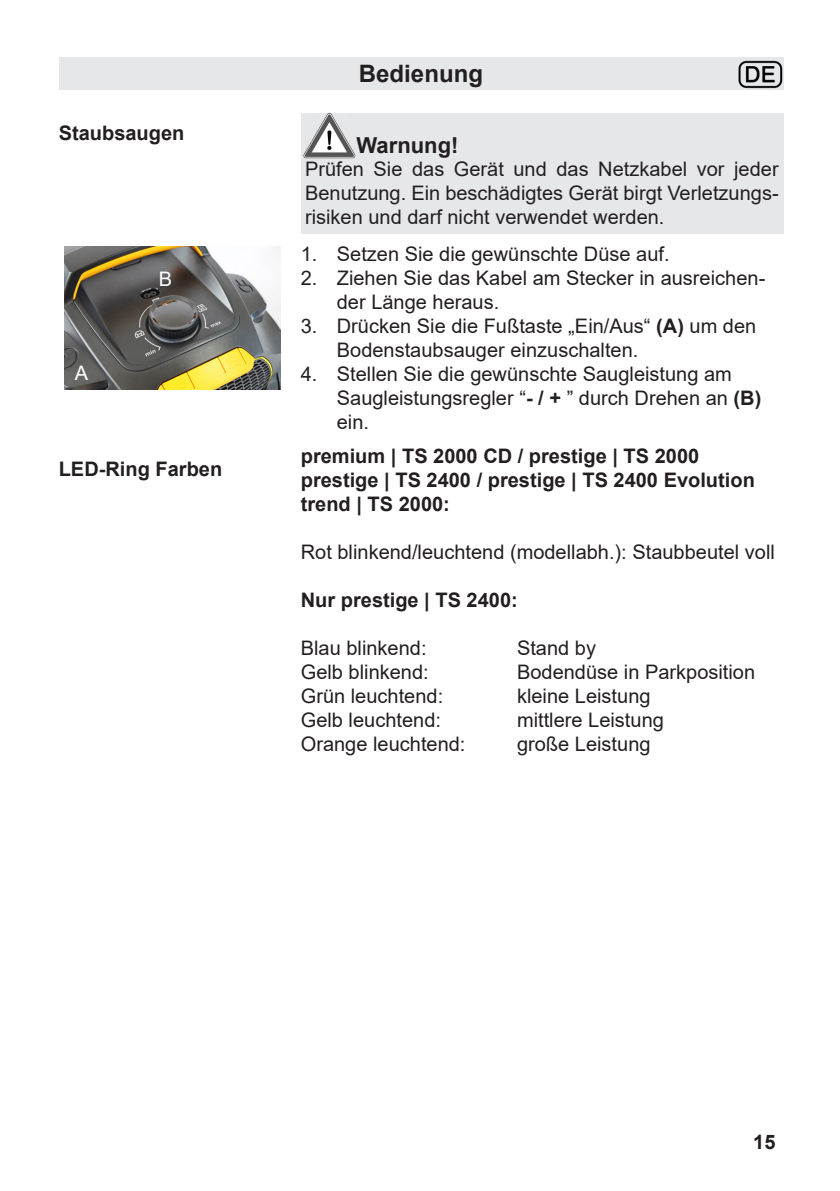
<style>
.page{position:relative;width:840px;height:1191px;background:#fff}
.page>*{position:absolute;margin:0;border:0;box-sizing:border-box;transform-origin:0 0}
.Kasten-Überschrift{font:700 24px "Arial";color:#231f20}
.t1{font:700 22px "Arial";color:#231f20}
.t2{font:20px/24px "Arial";color:#231f20}
.Kapitel{font:700 20px/24px "Arial";color:#231f20}
.t3{font:20px "Arial";color:#fff}
.s1{font-weight:700}
</style>
<div class="page">
<img style="left:64px;top:247px;width:216px;height:143px">
<div style="left:59px;top:57px;width:723px;height:32px;background:#e6e7e9"></div>
<div style="left:300px;top:113px;width:482px;height:121px;background:#e6e7e9"></div>
<img style="left:303px;top:113px;width:53px;height:46px">
<img style="left:737px;top:60px;width:45px;height:30px">
<p class="Kapitel" style="left:59px;top:121px;width:127px">Staubsaugen</p>
<p class="t3" style="left:75px;top:359px;width:15px">A</p>
<p class="t3" style="left:159px;top:265px;width:15px">B</p>
<p class="Kapitel" style="left:59px;top:457px;width:165px">LED-Ring Farben</p>
<p class="Kasten-Überschrift" style="left:359px;top:57px;width:126px">Bedienung</p>
<p class="t1" style="left:356px;top:129px;width:103px">Warnung!</p>
<p class="t2" style="left:305px;top:157px;width:475px;text-align:justify">Prüfen Sie das Gerät und das Netzkabel vor jeder Benutzung. Ein beschädigtes Gerät birgt Verletzungs&shy;risiken und darf nicht verwendet werden.</p>
<p class="t2" style="left:300px;top:242px;width:370px">1. Setzen Sie die gewünschte Düse auf.</p>
<p class="t2" style="left:336px;top:266px;width:430px;text-indent:-36px">2. Ziehen Sie das Kabel am Stecker in ausreichen&shy;der Länge heraus.</p>
<p class="t2" style="left:336px;top:314px;width:421px;text-indent:-36px">3. Drücken Sie die Fußtaste „Ein/Aus“ <span class="s1">(A)</span> um den<br>Bodenstaubsauger einzuschalten.</p>
<p class="t2" style="left:336px;top:362px;width:426px;text-indent:-36px">4. Stellen Sie die gewünschte Saugleistung am<br>Saugleistungsregler “<span class="s1">- / +</span> ” durch Drehen an <span class="s1">(B) </span>ein.</p>
<p class="Kapitel" style="left:300px;top:444px;width:455px">premium | TS 2000 CD / prestige | TS 2000 prestige | TS 2400 / prestige | TS 2400 Evolution trend | TS 2000:</p>
<p class="t2" style="left:300px;top:540px;width:475px">Rot blinkend/leuchtend (modellabh.): Staubbeutel voll</p>
<p class="Kapitel" style="left:300px;top:588px;width:218px">Nur prestige | TS 2400:</p>
<p class="t2" style="left:300px;top:636px;width:127px">Blau blinkend:</p>
<p class="t2" style="left:516px;top:636px;width:80px">Stand by</p>
<p class="t2" style="left:300px;top:660px;width:129px">Gelb blinkend:</p>
<p class="t2" style="left:516px;top:660px;width:239px">Bodendüse in Parkposition</p>
<p class="t2" style="left:300px;top:684px;width:144px">Grün leuchtend:</p>
<p class="t2" style="left:516px;top:684px;width:135px">kleine Leistung</p>
<p class="t2" style="left:300px;top:708px;width:142px">Gelb leuchtend:</p>
<p class="t2" style="left:516px;top:708px;width:148px">mittlere Leistung</p>
<p class="t2" style="left:300px;top:732px;width:166px">Orange leuchtend:</p>
<p class="t2" style="left:516px;top:732px;width:135px">große Leistung</p>
<p class="Kapitel" style="left:752px;top:1130px;width:24px">15</p>
</div>
